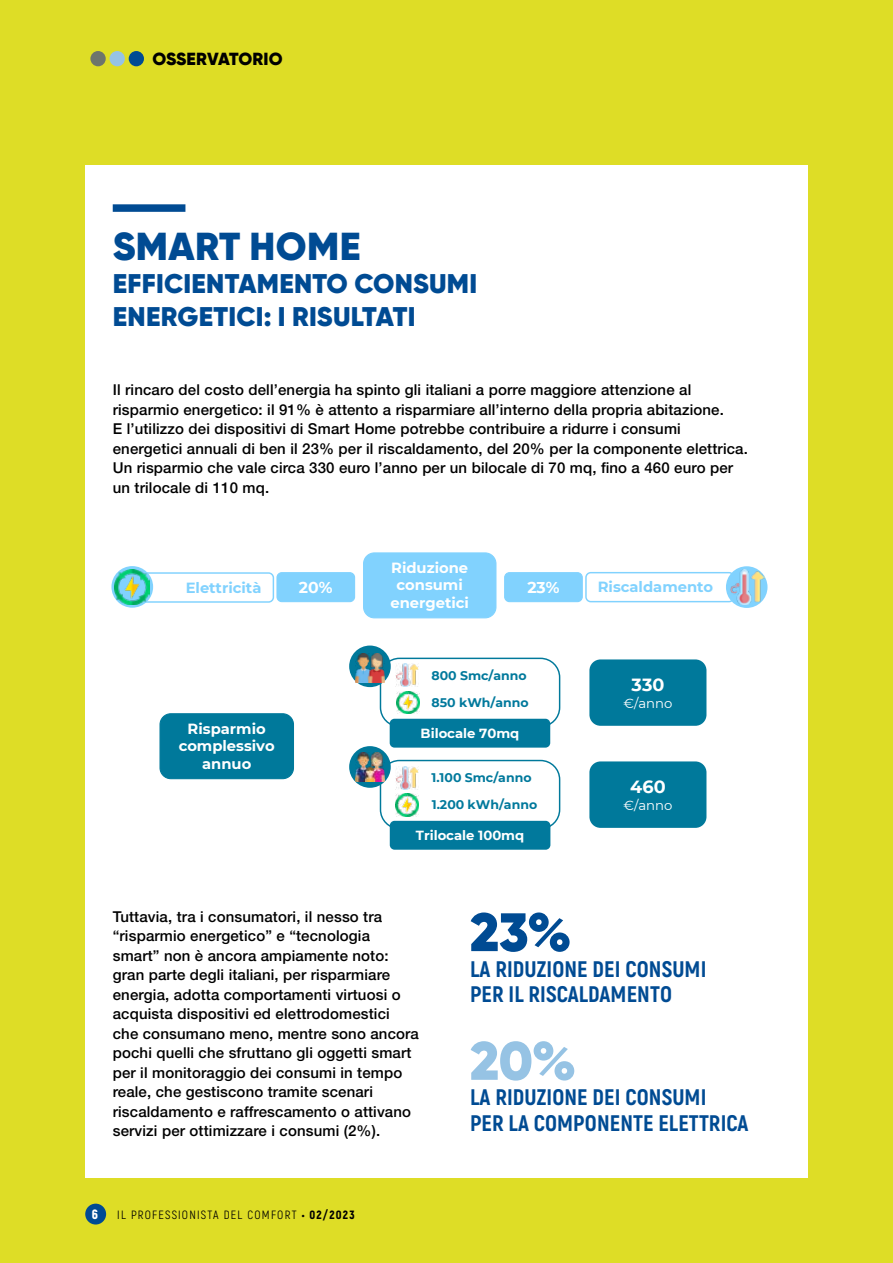
<style>
.page{position:relative;width:893px;height:1263px;background:#dedd26}
.page>*{position:absolute;margin:0;border:0;box-sizing:border-box;transform-origin:0 0}
.t1{font:900 54px "Gilroy";color:#004b93}
.t2{font:900 54px "Gilroy";color:#96c3e4}
.t3{font:900 39px "Gilroy";letter-spacing:.01em;color:#004b93}
.t4{font:900 27px/33px "Gilroy";letter-spacing:.01em;color:#004b93}
.t5{font:800 22.5px/25.5px "Akrobat";letter-spacing:.005em;color:#004b93}
.t6{font:900 17.55px "Gilroy";color:#000}
.t7{font:700 17.55px "Montserrat";color:#fff}
.t8{font:700 15.75px "Montserrat";color:#fff}
.t9{font:500 15px/19.5px "Helvetica Neue LT Std";letter-spacing:.01em;color:#000}
.t10{font:700 14.7px/17.5px "Montserrat";color:#fff;text-align:center}
.t11{font:700 14.7px "Montserrat";color:#81d2fe}
.t12{font:900 13.5px "Akrobat";color:#fff}
.t13{font:700 13.2px "Montserrat";color:#fff}
.t14{font:13.2px "Montserrat";color:#fff}
.t15{font:700 12.45px/27.2px "Montserrat";color:#01799c}
.t16{font:12px "Akrobat";letter-spacing:.1em;color:#000}
.s1{font-weight:900}
</style>
<div class="page">
<div style="left:85px;top:166px;width:723px;height:1012px;background:#fff"></div>
<div style="left:113px;top:204px;width:72px;height:8px;background:#004b93"></div>
<div style="left:85px;top:1203px;width:21px;height:21px;background:#004b93;border-radius:50%"></div>
<div style="left:129px;top:51px;width:15px;height:15px;background:#004b93;border-radius:50%"></div>
<div style="left:110px;top:51px;width:15px;height:15px;background:#96c3e4;border-radius:50%"></div>
<div style="left:90px;top:51px;width:16px;height:15px;background:#6d756c;border-radius:50%"></div>
<div style="left:504px;top:572px;width:79px;height:30px;background:#81d2fe;border:1px solid #81d2fe;border-radius:5px"></div>
<div style="left:585px;top:572px;width:150px;height:30px;border:1px solid #81d2fe;border-radius:5px"></div>
<div style="left:726px;top:566px;width:41px;height:42px;background:#81d2fe;border-radius:50%"></div>
<img style="left:729px;top:570px;width:35px;height:35px">
<div style="left:276px;top:572px;width:79px;height:30px;background:#81d2fe;border:1px solid #81d2fe;border-radius:5px"></div>
<div style="left:136px;top:572px;width:138px;height:31px;border:1px solid #81d2fe;border-radius:5px"></div>
<svg style="left:111px;top:566px;width:42px;height:42px"></svg>
<img style="left:115px;top:569px;width:35px;height:35px">
<div style="left:363px;top:552px;width:133px;height:66px;background:#81d2fe;border:1px solid #81d2fe;border-radius:11px"></div>
<div style="left:159px;top:713px;width:135px;height:66px;background:#00799b;border:1px solid #00799b;border-radius:11px"></div>
<img style="left:396px;top:766px;width:22px;height:23px">
<img style="left:396px;top:794px;width:23px;height:22px">
<div style="left:380px;top:760px;width:180px;height:69px;border:1px solid #00799b;border-radius:19px"></div>
<div style="left:390px;top:821px;width:160px;height:29px;background:#01799c;border-radius:5px"></div>
<svg style="left:349px;top:645px;width:42px;height:42px"></svg>
<div style="left:380px;top:658px;width:180px;height:69px;border:1px solid #00799b;border-radius:19px"></div>
<img style="left:355px;top:653px;width:29px;height:29px">
<div style="left:589px;top:659px;width:117px;height:67px;background:#00799b;border-radius:11px"></div>
<img style="left:396px;top:664px;width:23px;height:22px">
<img style="left:396px;top:691px;width:23px;height:23px">
<div style="left:589px;top:761px;width:117px;height:67px;background:#00799b;border-radius:11px"></div>
<svg style="left:349px;top:746px;width:42px;height:42px"></svg>
<img style="left:355px;top:752px;width:29px;height:29px">
<div style="left:390px;top:719px;width:160px;height:29px;background:#01799c;border-radius:5px"></div>
<p class="t6" style="left:153px;top:48px;width:132px">OSSERVATORIO</p>
<h2 class="t3" style="left:113px;top:222px;width:249px">SMART HOME</h2>
<h3 class="t4" style="left:113px;top:267px;width:366px">EFFICIENTAMENTO CONSUMI<br>ENERGETICI: I RISULTATI</h3>
<p class="t9" style="left:113px;top:380px;width:637px">Il rincaro del costo dell’energia ha spinto gli italiani a porre maggiore attenzione al risparmio energetico: il 91% è attento a risparmiare all’interno della propria abitazione.<br>E l’utilizzo dei dispositivi di Smart Home potrebbe contribuire a ridurre i consumi energetici annuali di ben il 23% per il riscaldamento, del 20% per la componente elettrica.<br>Un risparmio che vale circa 330 euro l’anno per un bilocale di 70 mq, fino a 460 euro per un trilocale di 110 mq.</p>
<p class="t10" style="left:390px;top:558px;width:80px">Riduzione consumi energetici</p>
<p class="t11" style="left:186px;top:577px;width:77px">Elettricità</p>
<p class="t8" style="left:299px;top:576px;width:35px">20%</p>
<p class="t8" style="left:527px;top:576px;width:34px">23%</p>
<p class="t11" style="left:598px;top:576px;width:117px">Riscaldamento</p>
<p class="t10" style="left:179px;top:719px;width:98px">Risparmio complessivo annuo</p>
<p class="t15" style="left:431px;top:661px;width:99px">800 Smc/anno<br>850 kWh/anno</p>
<p class="t13" style="left:421px;top:724px;width:100px">Bilocale 70mq</p>
<p class="t15" style="left:431px;top:763px;width:102px">1.100 Smc/anno</p>
<p class="t15" style="left:432px;top:791px;width:107px">1.200 kWh/anno</p>
<p class="t13" style="left:416px;top:826px;width:110px">Trilocale 100mq</p>
<p class="t7" style="left:632px;top:672px;width:34px">330</p>
<p class="t14" style="left:623px;top:694px;width:51px">€/anno</p>
<p class="t7" style="left:630px;top:774px;width:37px">460</p>
<p class="t14" style="left:623px;top:796px;width:51px">€/anno</p>
<p class="t9" style="left:113px;top:907px;width:308px">Tuttavia, tra i consumatori, il nesso tra “risparmio energetico” e “tecnologia smart” non è ancora ampiamente noto: gran parte degli italiani, per risparmiare energia, adotta comportamenti virtuosi o acquista dispositivi ed elettrodomestici che consumano meno, mentre sono ancora pochi quelli che sfruttano gli oggetti smart per il monitoraggio dei consumi in tempo reale, che gestiscono tramite scenari riscaldamento e raffrescamento o attivano servizi per ottimizzare i consumi (2%).</p>
<h1 class="t1" style="left:470px;top:898px;width:103px">23%</h1>
<h3 class="t5" style="left:470px;top:956px;width:238px">LA RIDUZIONE DEI CONSUMI<br>PER IL RISCALDAMENTO</h3>
<h1 class="t2" style="left:470px;top:1026px;width:108px">20%</h1>
<h3 class="t5" style="left:470px;top:1084px;width:280px">LA RIDUZIONE DEI CONSUMI<br>PER LA COMPONENTE ELETTRICA</h3>
<p class="t12" style="left:92px;top:1205px;width:8px">6</p>
<p class="t16" style="left:117px;top:1207px;width:239px">IL PROFESSIONISTA DEL COMFORT <span class="s1">• 02/2023</span></p>
</div>
